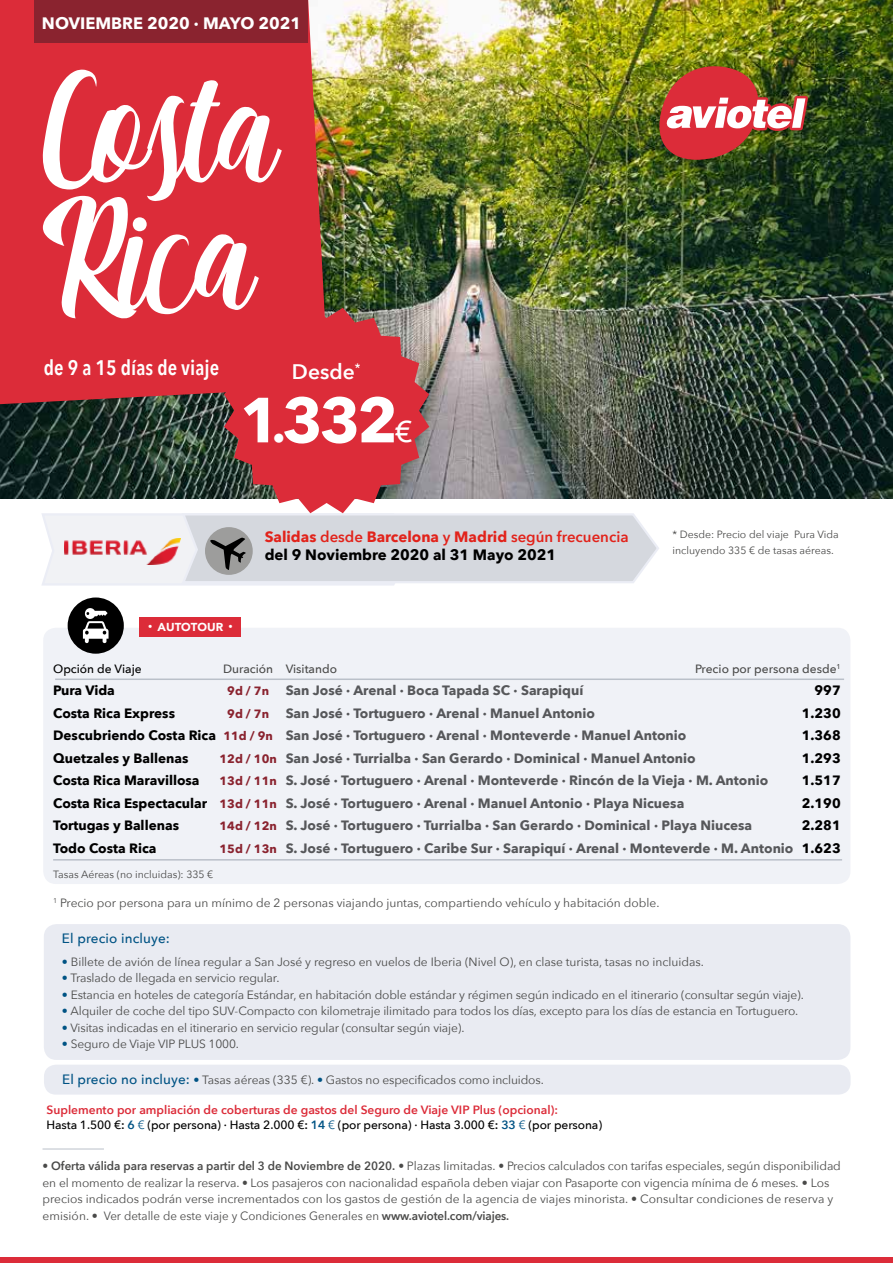
<style>
.page{position:relative;width:893px;height:1263px;background:#fff}
.page>*{position:absolute;margin:0;border:0;box-sizing:border-box;transform-origin:0 0}
.t1{font:120px/127.5px "Matilda";letter-spacing:-.01em;color:#fff}
.t2{font:700 63px "Avenir Next";color:#fff}
.t3{font:600 21px "Avenir Next Condensed";color:#fff}
.t4{font:600 21px "Avenir Next";color:#fff}
.t5{font:700 16.5px "Avenir Next";color:#fff}
.t6{font:700 15px/18px "Avenir Next";color:#000}
.t7{font:700 13.5px "Avenir Next";color:#56575a}
.t8{font:700 13.5px "Avenir Next";color:#000}
.t9{font:500 13.5px "Avenir Next";letter-spacing:.01em;color:#005384}
.t10{font:12px "Avenir Next";letter-spacing:-.01em;color:#4a4a49}
.t11{font:12px/16.5px "Avenir Next";letter-spacing:-.01em;color:#4a4a49;scale:.96 1}
.t12{font:600 12px/15px "Avenir Next";color:#dc2c39}
.t13{font:500 12px "Avenir Next";color:#4a4a49}
.t14{font:500 12px "Avenir Next";color:#000}
.t15{font:900 11.55px "Avenir";color:#fff}
.t16{font:10.5px/16.5px "Avenir Next";color:#4a4a49}
.s1{font-size:45px}
.s2{font-weight:500;font-size:30px}
.s3{font-size:16.5px}
.s4{color:#e2231b}
.s5{font-weight:600;color:#e2231b}
.s6{font-size:12px;color:#8a232f}
.s7{color:#000}
.s8{color:#005384}
.s9{font-weight:500;font-size:13.5px;color:#005384}
.s10{font-weight:500;color:#000}
.s11{font-weight:400;color:#005384}
.s12{font-weight:600}
</style>
<div class="page">
<img style="left:0;top:0;width:893px;height:498px">
<hr style="left:43px;top:1148px;width:61px;height:1px;background:#bac0c9">
<div style="left:44px;top:1065px;width:807px;height:30px;background:#e9ebf2;border-radius:12px"></div>
<div style="left:44px;top:924px;width:806px;height:136px;background:#e9ebf2;border-radius:13px"></div>
<div style="left:0;top:0;width:328px;height:404px;background:#dc2c39"></div>
<div style="left:43px;top:628px;width:807px;height:256px;background:#f0f2f7;border-radius:13px"></div>
<hr style="left:55px;top:678px;width:789px;height:2px;background:#bac0c9">
<svg style="left:40px;top:308px;width:621px;height:278px;background:#ab7b7d"></svg>
<hr style="left:53px;top:859px;width:789px;height:1px;background:#bac0c9">
<div style="left:140px;top:617px;width:101px;height:19px;background:#dc2c39"></div>
<div style="left:68px;top:597px;width:56px;height:57px;background:#000;border-radius:50%"></div>
<svg style="left:83px;top:608px;width:26px;height:35px"></svg>
<div style="left:0;top:1258px;width:893px;height:5px;background:#dc2c39"></div>
<div style="left:656px;top:65px;width:158px;height:102px;background:#000;opacity:.14"></div>
<img style="left:653px;top:61px;width:155px;height:104px">
<div style="left:34px;top:0;width:273px;height:43px;background:#8a232f"></div>
<h3 class="t5" style="left:42px;top:9px;width:261px">NOVIEMBRE 2020 · MAYO 2021</h3>
<h1 class="t1" style="left:43px;top:72px;width:236px">Costa<br>Rica</h1>
<h3 class="t3" style="left:44px;top:349px;width:177px">de 9 a 15 días de viaje</h3>
<h3 class="t4" style="left:292px;top:354px;width:70px">Desde<sup>*</sup></h3>
<h2 class="t2" style="left:240px;top:366px;width:174px">1<span class="s1">.</span>332<span class="s2">€</span></h2>
<p class="t15" style="left:148px;top:617px;width:87px"><span class="s3">·</span> AUTOTOUR <span class="s3">·</span></p>
<p class="t6" style="left:265px;top:528px;width:365px"><span class="s4">Salidas</span> <span class="s5">desde</span> <span class="s4">Barcelona</span> <span class="s5">y</span> <span class="s4">Madrid</span> <span class="s5">según frecuencia </span>del 9 Noviembre 2020 al 31 Mayo 2021</p>
<p class="t16" style="left:672px;top:525px;width:168px">* Desde: Precio del viaje Pura Vida incluyendo 335 € de tasas aéreas.</p>
<p class="t14" style="left:53px;top:658px;width:90px">Opción de Viaje</p>
<p class="t13" style="left:223px;top:658px;width:115px">Duración Visitando</p>
<p class="t13" style="left:695px;top:658px;width:147px">Precio por persona desde<sup>1</sup></p>
<p class="t8" style="left:53px;top:679px;width:63px">Pura Vida</p>
<p class="t7" style="left:227px;top:679px;width:358px"><span class="s6">9d / 7n</span> San José · Arenal · Boca Tapada SC · Sarapiquí</p>
<p class="t8" style="left:814px;top:679px;width:28px">997</p>
<p class="t8" style="left:53px;top:701px;width:123px">Costa Rica Express</p>
<p class="t7" style="left:227px;top:701px;width:369px"><span class="s6">9d / 7n</span> San José · Tortuguero · Arenal · Manuel Antonio</p>
<p class="t8" style="left:802px;top:701px;width:40px">1.230</p>
<p class="t7" style="left:53px;top:724px;width:635px"><span class="s7">Descubriendo Costa Rica</span> <span class="s6">11d / 9n</span> San José · Tortuguero · Arenal · Monteverde · Manuel Antonio</p>
<p class="t8" style="left:802px;top:724px;width:40px">1.368</p>
<p class="t8" style="left:53px;top:746px;width:137px">Quetzales y Ballenas</p>
<p class="t7" style="left:220px;top:746px;width:478px"><span class="s6">12d / 10n</span> San José · Turrialba · San Gerardo · Dominical · Manuel Antonio</p>
<p class="t8" style="left:802px;top:746px;width:40px">1.293</p>
<p class="t8" style="left:53px;top:769px;width:148px">Costa Rica Maravillosa</p>
<p class="t7" style="left:220px;top:769px;width:550px"><span class="s6">13d / 11n</span> S. José · Tortuguero · Arenal · Monteverde · Rincón de la Vieja · M. Antonio</p>
<p class="t8" style="left:802px;top:769px;width:40px">1.517</p>
<p class="t7" style="left:53px;top:791px;width:633px"><span class="s7">Costa Rica Espectacular</span> <span class="s6">13d / 11n</span> S. José · Tortuguero · Arenal · Manuel Antonio · Playa Nicuesa</p>
<p class="t8" style="left:802px;top:791px;width:40px">2.190</p>
<p class="t8" style="left:53px;top:814px;width:127px">Tortugas y Ballenas</p>
<p class="t7" style="left:220px;top:814px;width:534px"><span class="s6">14d / 12n</span> S. José · Tortuguero · Turrialba · San Gerardo · Dominical · Playa Niucesa</p>
<p class="t8" style="left:802px;top:814px;width:40px">2.281</p>
<p class="t8" style="left:53px;top:836px;width:105px">Todo Costa Rica</p>
<p class="t7" style="left:220px;top:836px;width:623px"><span class="s6">15d / 13n</span> S. José · Tortuguero · Caribe Sur · Sarapiquí · Arenal · Monteverde · M. Antonio <span class="s7">1.623</span></p>
<p class="t16" style="left:53px;top:865px;width:162px">Tasas Aéreas (no incluidas): 335 €</p>
<p class="t10" style="left:53px;top:892px;width:608px"><sup>1</sup> Precio por persona para un mínimo de 2 personas viajando juntas, compartiendo vehículo y habitación doble.</p>
<p class="t9" style="left:62px;top:927px;width:109px">El precio incluye:</p>
<p class="t10" style="left:62px;top:951px;width:643px"><span class="s8">•</span> Billete de avión de línea regular a San José y regreso en vuelos de Iberia (Nivel O), en clase turista, tasas no incluidas.</p>
<p class="t10" style="left:62px;top:968px;width:219px"><span class="s8">•</span> Traslado de llegada en servicio regular.</p>
<p class="t10" style="left:62px;top:984px;width:743px"><span class="s8">•</span> Estancia en hoteles de categoría Estándar, en habitación doble estándar y régimen según indicado en el itinerario (consultar según viaje).</p>
<p class="t10" style="left:62px;top:1001px;width:738px"><span class="s8">•</span> Alquiler de coche del tipo SUV-Compacto con kilometraje ilimitado para todos los días, excepto para los días de estancia en Tortuguero.</p>
<p class="t10" style="left:62px;top:1017px;width:404px"><span class="s8">•</span> Visitas indicadas en el itinerario en servicio regular (consultar según viaje).</p>
<p class="t10" style="left:62px;top:1034px;width:179px"><span class="s8">•</span> Seguro de Viaje VIP PLUS 1000.</p>
<p class="t10" style="left:62px;top:1069px;width:483px"><span class="s9">El precio no incluye:</span> <span class="s8">•</span> Tasas aéreas (335 €). <span class="s8">•</span> Gastos no especificados como incluidos.</p>
<p class="t12" style="left:47px;top:1101px;width:557px">Suplemento por ampliación de coberturas de gastos del Seguro de Viaje VIP Plus (opcional):<br><span class="s10">Hasta 1.500 €</span><span class="s7">:</span> <span class="s8">6</span> <span class="s11">€</span> <span class="s10">(por persona) · Hasta 2.000 €</span><span class="s7">:</span> <span class="s8">14</span> <span class="s11">€</span> <span class="s10">(por persona) · Hasta 3.000 €</span><span class="s7">:</span> <span class="s8">33</span> <span class="s11">€</span> <span class="s10">(por persona)</span></p>
<p class="t11" style="left:43px;top:1157px;width:833px"><span class="s12">• Oferta válida para reservas a partir del 3 de Noviembre de 2020.</span> • Plazas limitadas. • Precios calculados con tarifas especiales, según disponibilidad en el momento de realizar la reserva. • Los pasajeros con nacionalidad española deben viajar con Pasaporte con vigencia mínima de 6 meses. • Los precios indicados podrán verse incrementados con los gastos de gestión de la agencia de viajes minorista. • Consultar condiciones de reserva y emisión. • Ver detalle de este viaje y Condiciones Generales en <span class="s12">www.aviotel.com/viajes.</span></p>
</div>
